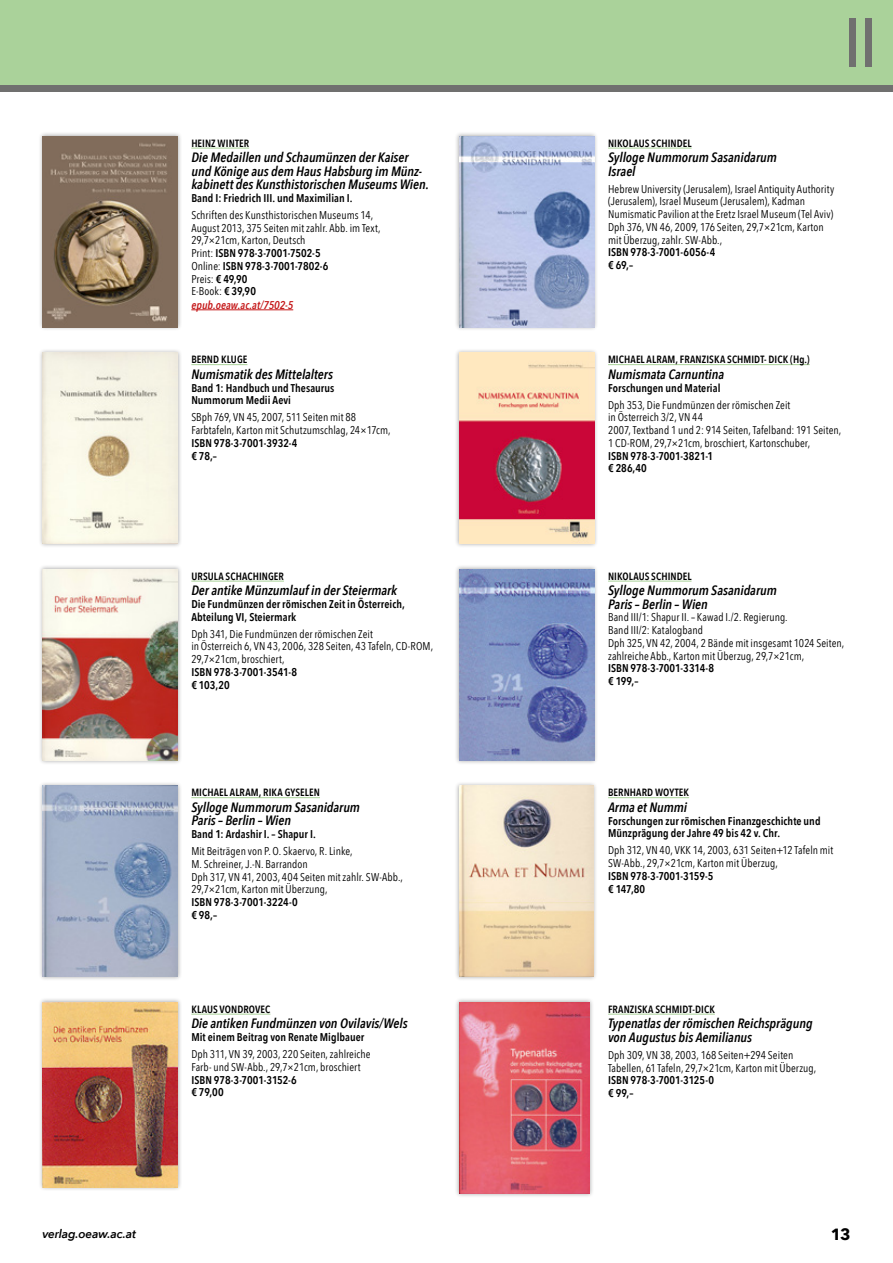
<style>
.page{position:relative;width:893px;height:1263px;background:#fff}
.page>*{position:absolute;margin:0;border:0;box-sizing:border-box;transform-origin:0 0}
.t1{font:700 16.2px "Avenir Next";color:#000}
.t2{font:italic 600 13.5px/13.5px "Avenir Next Condensed";color:#000}
.t3{font:italic 600 12px "Avenir Next";letter-spacing:-.015em;color:#000}
.t4{font:11.25px/12.8px "Avenir Next Condensed";letter-spacing:.005em;color:#000}
.t5{font:600 11.25px/12.8px "Avenir Next Condensed";letter-spacing:.005em;color:#000}
.t6{font:600 10.5px "Avenir Next Condensed";letter-spacing:.01em;color:#000}
.s1{font-weight:600}
.s2{font-weight:600;font-style:italic;color:#c51a1b}
</style>
<div class="page">
<div style="left:0;top:0;width:893px;height:91px;background:#70706f"></div>
<div style="left:0;top:0;width:893px;height:85px;background:#aad29a"></div>
<div style="left:849px;top:19px;width:7px;height:48px;background:#70706f"></div>
<div style="left:865px;top:19px;width:7px;height:48px;background:#70706f"></div>
<hr style="left:191px;top:148px;width:58px;height:1px;background:#aad29a">
<hr style="left:191px;top:310px;width:102px;height:1px;background:#c51a1b">
<hr style="left:191px;top:364px;width:56px;height:1px;background:#aad29a">
<hr style="left:191px;top:581px;width:93px;height:1px;background:#aad29a">
<hr style="left:191px;top:797px;width:129px;height:1px;background:#aad29a">
<hr style="left:191px;top:1014px;width:79px;height:1px;background:#aad29a">
<hr style="left:608px;top:148px;width:84px;height:1px;background:#aad29a">
<hr style="left:608px;top:364px;width:202px;height:1px;background:#aad29a">
<hr style="left:608px;top:581px;width:84px;height:1px;background:#aad29a">
<hr style="left:608px;top:797px;width:81px;height:1px;background:#aad29a">
<hr style="left:608px;top:1014px;width:107px;height:1px;background:#aad29a">
<div style="left:38px;top:131px;width:144px;height:201px;background:#000;opacity:.33"></div>
<img style="left:43px;top:136px;width:135px;height:191px">
<div style="left:38px;top:348px;width:144px;height:200px;background:#000;opacity:.33"></div>
<img style="left:43px;top:353px;width:135px;height:191px">
<div style="left:38px;top:564px;width:144px;height:201px;background:#000;opacity:.33"></div>
<img style="left:43px;top:569px;width:135px;height:191px">
<div style="left:38px;top:781px;width:144px;height:200px;background:#000;opacity:.33"></div>
<img style="left:43px;top:786px;width:135px;height:191px">
<div style="left:38px;top:997px;width:144px;height:194px;background:#000;opacity:.33"></div>
<img style="left:43px;top:1002px;width:135px;height:185px">
<div style="left:455px;top:131px;width:144px;height:201px;background:#000;opacity:.33"></div>
<img style="left:459px;top:136px;width:135px;height:191px">
<div style="left:455px;top:348px;width:144px;height:200px;background:#000;opacity:.33"></div>
<img style="left:459px;top:353px;width:135px;height:191px">
<div style="left:455px;top:564px;width:144px;height:201px;background:#000;opacity:.33"></div>
<img style="left:459px;top:569px;width:135px;height:191px">
<div style="left:455px;top:781px;width:143px;height:200px;background:#000;opacity:.33"></div>
<img style="left:459px;top:786px;width:134px;height:191px">
<div style="left:455px;top:997px;width:139px;height:201px;background:#000;opacity:.33"></div>
<img style="left:459px;top:1002px;width:131px;height:191px">
<p class="t6" style="left:191px;top:134px;width:59px">HEINZ WINTER</p>
<p class="t2" style="left:191px;top:151px;width:239px">Die Medaillen und Schaumünzen der Kaiser und Könige aus dem Haus Habsburg im Münz&shy;kabinett des Kunsthistorischen Museums Wien.</p>
<p class="t5" style="left:191px;top:191px;width:163px">Band I: Friedrich III. und Maximilian I.</p>
<p class="t4" style="left:191px;top:208px;width:191px">Schriften des Kunsthistorischen Museums 14,<br>August 2013, 375 Seiten mit zahlr. Abb. im Text,<br>29,7×21cm, Karton, Deutsch<br>Print: <span class="s1">ISBN 978-3-7001-7502-5<br></span>Online: <span class="s1">ISBN 978-3-7001-7802-6<br></span>Preis: <span class="s1">€ 49,90<br></span>E-Book: <span class="s1">€ 39,90<br></span><span class="s2">epub.oeaw.ac.at/7502-5</span></p>
<p class="t6" style="left:191px;top:350px;width:58px">BERND KLUGE</p>
<p class="t2" style="left:191px;top:367px;width:143px">Numismatik des Mittelalters</p>
<p class="t5" style="left:191px;top:381px;width:145px">Band 1: Handbuch und Thesaurus<br>Nummorum Medii Aevi</p>
<p class="t4" style="left:191px;top:410px;width:201px">SBph 769, VN 45, 2007, 511 Seiten mit 88<br>Farbtafeln, Karton mit Schutzumschlag, 24×17cm,</p>
<p class="t5" style="left:191px;top:436px;width:108px">ISBN 978-3-7001-3932-4 € 78,–</p>
<p class="t6" style="left:191px;top:567px;width:94px">URSULA SCHACHINGER</p>
<p class="t2" style="left:191px;top:584px;width:207px">Der antike Münzumlauf in der Steiermark</p>
<p class="t5" style="left:191px;top:597px;width:215px">Die Fundmünzen der römischen Zeit in Österreich,<br>Abteilung VI, Steiermark</p>
<p class="t4" style="left:191px;top:627px;width:243px">Dph 341, Die Fundmünzen der römischen Zeit<br>in Österreich 6, VN 43, 2006, 328 Seiten, 43 Tafeln, CD-ROM,<br>29,7×21cm, broschiert,</p>
<p class="t5" style="left:191px;top:665px;width:107px">ISBN 978-3-7001-3541-8 € 103,20</p>
<p class="t6" style="left:191px;top:783px;width:130px">MICHAEL ALRAM, RIKA GYSELEN</p>
<p class="t2" style="left:191px;top:800px;width:170px">Sylloge Nummorum Sasanidarum<br>Paris – Berlin – Wien</p>
<p class="t5" style="left:191px;top:827px;width:126px">Band 1: Ardashir I. – Shapur I.</p>
<p class="t4" style="left:191px;top:844px;width:213px">Mit Beiträgen von P. O. Skaervo, R. Linke,<br>M. Schreiner, J.-N. Barrandon<br>Dph 317, VN 41, 2003, 404 Seiten mit zahlr. SW-Abb., 29,7×21cm, Karton mit Überzung,</p>
<p class="t5" style="left:191px;top:895px;width:108px">ISBN 978-3-7001-3224-0 € 98,–</p>
<p class="t6" style="left:191px;top:1000px;width:81px">KLAUS VONDROVEC</p>
<p class="t2" style="left:191px;top:1017px;width:218px">Die antiken Fundmünzen von Ovilavis/Wels</p>
<p class="t5" style="left:191px;top:1030px;width:175px">Mit einem Beitrag von Renate Miglbauer</p>
<p class="t4" style="left:191px;top:1047px;width:181px">Dph 311, VN 39, 2003, 220 Seiten, zahlreiche<br>Farb- und SW-Abb., 29,7×21cm, broschiert</p>
<p class="t5" style="left:191px;top:1073px;width:107px">ISBN 978-3-7001-3152-6 € 79,00</p>
<p class="t6" style="left:608px;top:134px;width:85px">NIKOLAUS SCHINDEL</p>
<p class="t2" style="left:608px;top:151px;width:170px">Sylloge Nummorum Sasanidarum<br>Israel</p>
<p class="t4" style="left:608px;top:182px;width:228px">Hebrew University (Jerusalem), Israel Antiquity Authority (Jerusalem), Israel Museum (Jerusalem), Kadman Numismatic Pavilion at the Eretz Israel Museum (Tel Aviv)<br>Dph 376, VN 46, 2009, 176 Seiten, 29,7×21cm, Karton mit Überzug, zahlr. SW-Abb.,</p>
<p class="t5" style="left:608px;top:246px;width:109px">ISBN 978-3-7001-6056-4 € 69,–</p>
<p class="t6" style="left:608px;top:350px;width:203px">MICHAEL ALRAM, FRANZISKA SCHMIDT- DICK (Hg.)</p>
<p class="t2" style="left:608px;top:367px;width:118px">Numismata Carnuntina</p>
<p class="t5" style="left:608px;top:381px;width:114px">Forschungen und Material</p>
<p class="t4" style="left:608px;top:398px;width:235px">Dph 353, Die Fundmünzen der römischen Zeit<br>in Österreich 3/2, VN 44<br>2007, Textband 1 und 2: 914 Seiten, Tafelband: 191 Seiten, 1 CD-ROM, 29,7×21cm, broschiert, Kartonschuber,</p>
<p class="t5" style="left:608px;top:449px;width:107px">ISBN 978-3-7001-3821-1 € 286,40</p>
<p class="t6" style="left:608px;top:567px;width:85px">NIKOLAUS SCHINDEL</p>
<p class="t2" style="left:608px;top:584px;width:170px">Sylloge Nummorum Sasanidarum<br>Paris – Berlin – Wien</p>
<p class="t4" style="left:608px;top:611px;width:238px">Band III/1: Shapur II. – Kawad I./2. Regierung.<br>Band III/2: Katalogband<br>Dph 325, VN 42, 2004, 2 Bände mit insgesamt 1024 Seiten, zahlreiche Abb., Karton mit Überzug, 29,7×21cm,</p>
<p class="t5" style="left:608px;top:662px;width:108px">ISBN 978-3-7001-3314-8 € 199,–</p>
<p class="t6" style="left:608px;top:783px;width:83px">BERNHARD WOYTEK</p>
<p class="t2" style="left:608px;top:800px;width:81px">Arma et Nummi</p>
<p class="t5" style="left:608px;top:814px;width:214px">Forschungen zur römischen Finanzgeschichte und<br>Münzprägung der Jahre 49 bis 42 v. Chr.</p>
<p class="t4" style="left:608px;top:843px;width:227px">Dph 312, VN 40, VKK 14, 2003, 631 Seiten+12 Tafeln mit<br>SW-Abb., 29,7×21cm, Karton mit Überzug,</p>
<p class="t5" style="left:608px;top:869px;width:107px">ISBN 978-3-7001-3159-5 € 147,80</p>
<p class="t6" style="left:608px;top:1000px;width:108px">FRANZISKA SCHMIDT-DICK</p>
<p class="t2" style="left:608px;top:1017px;width:206px">Typenatlas der römischen Reichsprägung von Augustus bis Aemilianus</p>
<p class="t4" style="left:608px;top:1048px;width:210px">Dph 309, VN 38, 2003, 168 Seiten+294 Seiten<br>Tabellen, 61 Tafeln, 29,7×21cm, Karton mit Überzug,</p>
<p class="t5" style="left:608px;top:1074px;width:107px">ISBN 978-3-7001-3125-0 € 99,–</p>
<p class="t3" style="left:43px;top:1223px;width:95px">verlag.oeaw.ac.at</p>
<h1 class="t1" style="left:831px;top:1220px;width:21px">13</h1>
</div>
